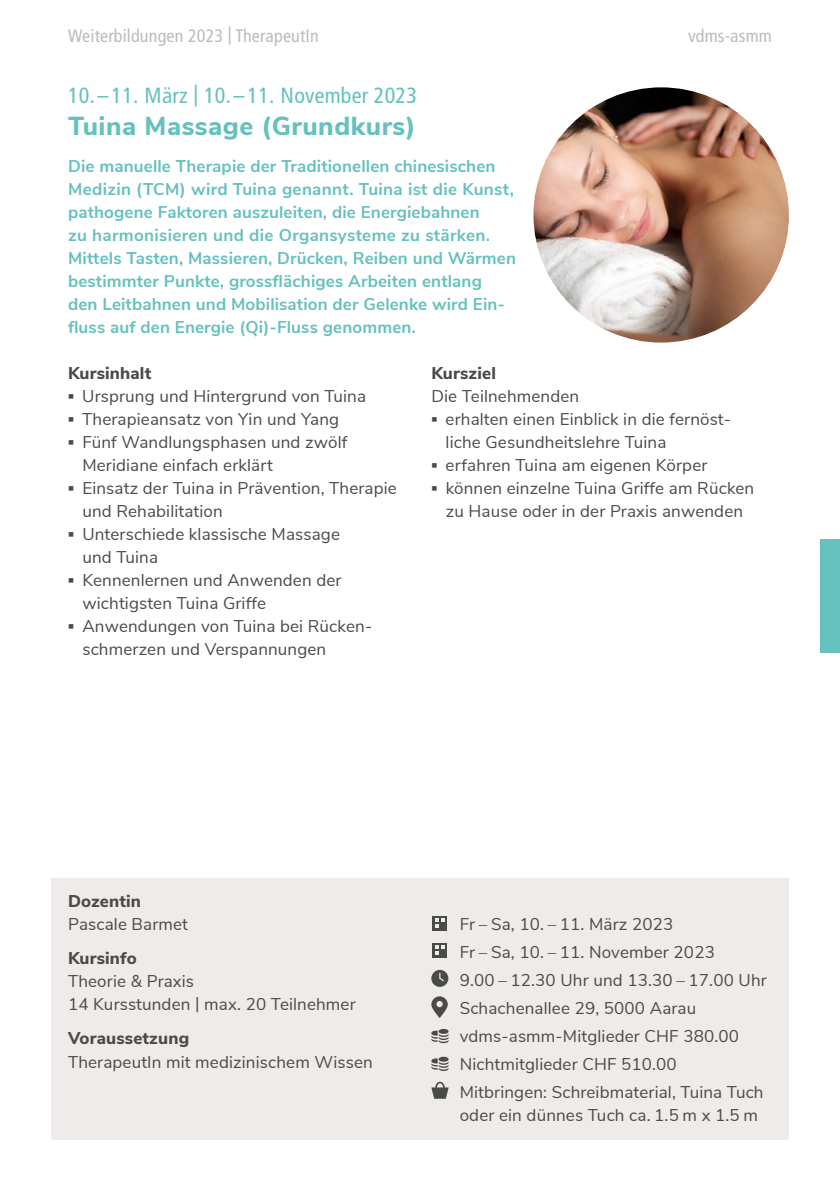
<style>
.page{position:relative;width:840px;height:1191px;background:#fff}
.page>*{position:absolute;margin:0;border:0;box-sizing:border-box;transform-origin:0 0}
.t1{font:800 26px "Nunito Sans";letter-spacing:.02em;color:#66c1be}
.t2{font:condensed 22px "Frutiger LT Std";letter-spacing:.01em;color:#66c1be}
.t3{font:condensed 18px "Frutiger LT Std";letter-spacing:.01em;color:#bcbcbc}
.t4{font:17px/23px "Nunito Sans";letter-spacing:.01em;color:#4a4a49}
.t5{font:700 17px/23px "Nunito Sans";letter-spacing:.01em;color:#66c1be}
.t6{font:800 17px "Nunito Sans";letter-spacing:.01em;color:#4a4a49}
.s1{font-family:"Arial";font-weight:700}
</style>
<div class="page">
<div style="left:819px;top:539px;width:20px;height:113px;background:#66c1be"></div>
<img style="left:533px;top:87px;width:255px;height:255px;border-radius:128px">
<div style="left:51px;top:878px;width:737px;height:262px;background:#eeebea"></div>
<div style="left:431px;top:970px;width:17px;height:17px;background:#4a4a49;border-radius:50%"></div>
<svg style="left:439px;top:971px;width:6px;height:11px"></svg>
<svg style="left:432px;top:916px;width:14px;height:14px"></svg>
<svg style="left:435px;top:919px;width:9px;height:8px"></svg>
<div style="left:432px;top:943px;width:14px;height:14px;background:#4a4a49"></div>
<svg style="left:435px;top:945px;width:9px;height:9px"></svg>
<svg style="left:431px;top:1029px;width:17px;height:14px"></svg>
<svg style="left:431px;top:1056px;width:17px;height:15px"></svg>
<svg style="left:431px;top:996px;width:16px;height:22px"></svg>
<svg style="left:436px;top:1001px;width:6px;height:6px"></svg>
<svg style="left:431px;top:1087px;width:17px;height:11px"></svg>
<div style="left:435px;top:1081px;width:9px;height:12px;border:2px solid #4a4a49;border-radius:50%"></div>
<p class="t3" style="left:68px;top:25px;width:252px">Weiterbildungen 2023 | TherapeutIn</p>
<p class="t3" style="left:687px;top:25px;width:85px">vdms-asmm</p>
<p class="t2" style="left:68px;top:82px;width:350px">10.– 11. März | 10.– 11. November 2023</p>
<h1 class="t1" style="left:68px;top:107px;width:348px">Tuina Massage (Grundkurs)</h1>
<p class="t5" style="left:68px;top:153px;width:449px">Die manuelle Therapie der Traditionellen chinesischen Medizin (TCM) wird Tuina genannt. Tuina ist die Kunst, pathogene Faktoren auszuleiten, die Energiebahnen<br>zu harmonisieren und die Organsysteme zu stärken.<br>Mittels Tasten, Massieren, Drücken, Reiben und Wärmen bestimmter Punkte, grossflächiges Arbeiten entlang<br>den Leitbahnen und Mobilisation der Gelenke wird Ein&shy;fluss auf den Energie (Qi)-Fluss genommen.</p>
<p class="t6" style="left:68px;top:360px;width:85px">Kursinhalt</p>
<p class="t4" style="left:68px;top:383px;width:299px"><span class="s1">▪</span> Ursprung und Hintergrund von Tuina</p>
<p class="t4" style="left:68px;top:406px;width:272px"><span class="s1">▪</span> Therapieansatz von Yin und Yang</p>
<p class="t4" style="left:82px;top:429px;width:266px;text-indent:-14px"><span class="s1">▪</span> Fünf Wandlungsphasen und zwölf<br>Meridiane einfach erklärt</p>
<p class="t4" style="left:82px;top:475px;width:316px;text-indent:-14px"><span class="s1">▪</span> Einsatz der Tuina in Prävention, Therapie und Rehabilitation</p>
<p class="t4" style="left:82px;top:521px;width:259px;text-indent:-14px"><span class="s1">▪</span> Unterschiede klassische Massage und Tuina</p>
<p class="t4" style="left:82px;top:567px;width:260px;text-indent:-14px"><span class="s1">▪</span> Kennenlernen und Anwenden der wichtigsten Tuina Griffe</p>
<p class="t4" style="left:82px;top:613px;width:291px;text-indent:-14px"><span class="s1">▪</span> Anwendungen von Tuina bei Rücken&shy;schmerzen und Verspannungen</p>
<p class="t6" style="left:431px;top:360px;width:66px">Kursziel</p>
<p class="t4" style="left:431px;top:383px;width:149px">Die Teilnehmenden</p>
<p class="t4" style="left:445px;top:406px;width:286px;text-indent:-14px"><span class="s1">▪</span> erhalten einen Einblick in die fernöst&shy;liche Gesundheitslehre Tuina</p>
<p class="t4" style="left:431px;top:452px;width:277px"><span class="s1">▪</span> erfahren Tuina am eigenen Körper</p>
<p class="t4" style="left:431px;top:475px;width:324px;text-align:center"><span class="s1">▪</span> können einzelne Tuina Griffe am Rücken zu Hause oder in der Praxis anwenden</p>
<p class="t6" style="left:68px;top:888px;width:74px">Dozentin</p>
<p class="t4" style="left:68px;top:911px;width:121px">Pascale Barmet</p>
<p class="t6" style="left:68px;top:945px;width:70px">Kursinfo</p>
<p class="t4" style="left:68px;top:968px;width:289px">Theorie &amp; Praxis<br>14 Kursstunden | max. 20 Teilnehmer</p>
<p class="t6" style="left:68px;top:1026px;width:122px">Voraussetzung</p>
<p class="t4" style="left:68px;top:1049px;width:306px">TherapeutIn mit medizinischem Wissen</p>
<p class="t4" style="left:459px;top:909px;width:308px;line-height:28px">Fr – Sa, 10. – 11. März 2023<br>Fr – Sa, 10. – 11. November 2023<br>9.00 – 12.30 Uhr und 13.30 – 17.00 Uhr<br>Schachenallee 29, 5000 Aarau vdms-asmm-Mitglieder CHF 380.00<br>Nichtmitglieder CHF 510.00<br>Mitbringen: Schreibmaterial, Tuina Tuch</p>
<p class="t4" style="left:459px;top:1102px;width:299px">oder ein dünnes Tuch ca. 1.5 m x 1.5 m</p>
</div>
